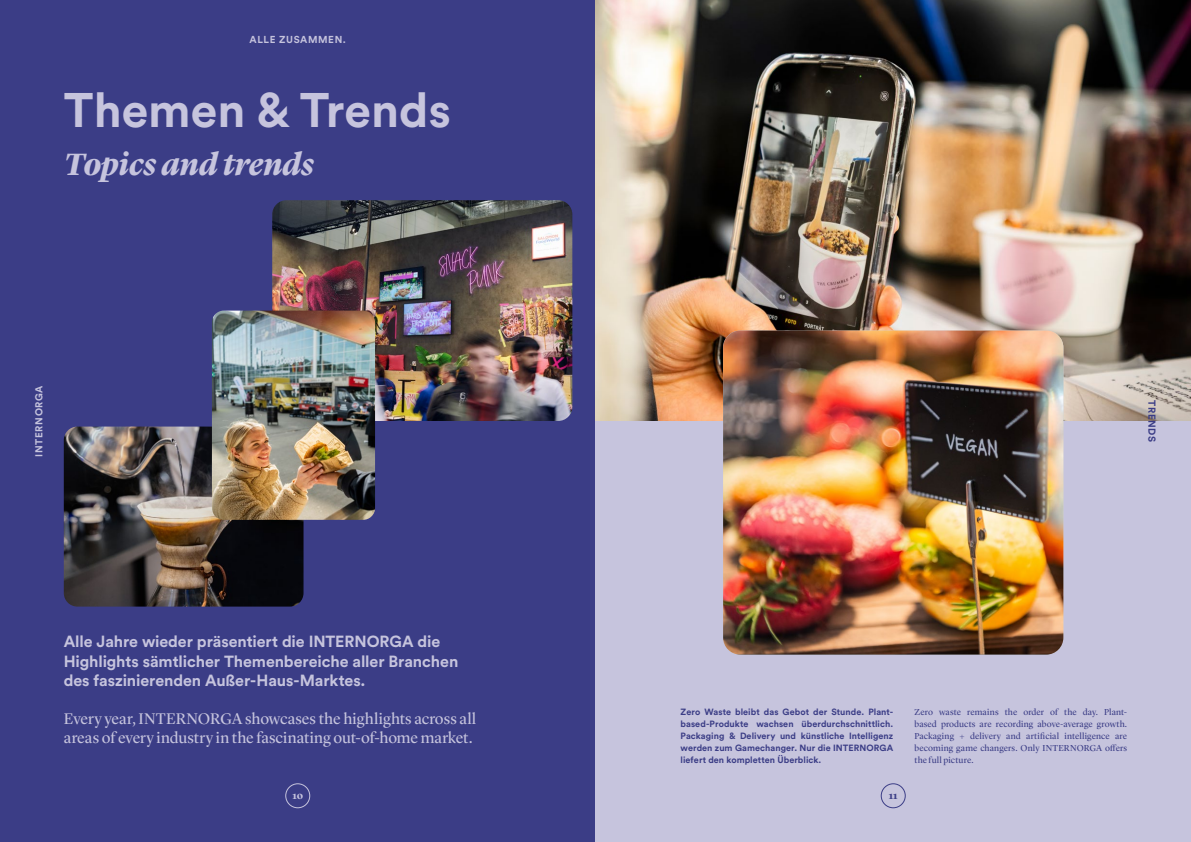
<style>
.page{position:relative;width:1191px;height:842px;background:#fff}
.page>*{position:absolute;margin:0;border:0;box-sizing:border-box;transform-origin:0 0}
.t1{font:700 48px "Circular Std";color:#c6c4dd}
.t2{font:italic 700 32px "Lyon Display";color:#c6c4dd}
.t3{font:700 16px/19.2px "Circular Std";letter-spacing:-.005em;color:#c6c4dd}
.t4{font:16px/19.2px "Lyon Display";color:#c6c4dd}
.t5{font:700 10px "Circular Std";letter-spacing:.06em;color:#c6c4dd}
.t6{font:700 10px "Circular Std";letter-spacing:.06em;color:#3b3d86}
.t7{font:700 10px "Lyon Display";color:#c6c4dd}
.t8{font:700 10px "Lyon Display";color:#3b3d86}
.t9{font:700 9px/12px "Circular Std";letter-spacing:.005em;color:#3b3d86;text-align:justify}
.t10{font:9px/12px "Lyon Display";letter-spacing:.015em;color:#3b3d86;text-align:justify}
</style>
<div class="page">
<div style="left:0;top:0;width:595px;height:842px;background:#3b3d86"></div>
<div style="left:285px;top:783px;width:25px;height:25px;border:1px solid #c6c4dd;border-radius:50%"></div>
<div style="left:595px;top:0;width:596px;height:842px;background:#c6c4dd"></div>
<img style="left:595px;top:0;width:596px;height:421px">
<img style="left:723px;top:331px;width:340px;height:324px">
<img style="left:272px;top:200px;width:300px;height:221px">
<img style="left:64px;top:427px;width:239px;height:180px">
<img style="left:212px;top:311px;width:163px;height:209px">
<div style="left:881px;top:783px;width:24px;height:25px;border:1px solid #3b3d86;border-radius:50%"></div>
<p class="t5" style="left:249px;top:33px;width:98px">ALLE ZUSAMMEN.</p>
<h1 class="t1" style="left:64px;top:79px;width:388px">Themen &amp; Trends</h1>
<h2 class="t2" style="left:64px;top:140px;width:252px">Topics and trends</h2>
<p class="t5" style="left:33px;top:457px;width:73px;rotate:-90deg">INTERNORGA</p>
<p class="t6" style="left:1158px;top:400px;width:44px;rotate:90deg">TRENDS</p>
<h3 class="t3" style="left:64px;top:632px;width:396px">Alle Jahre wieder präsentiert die INTERNORGA die<br>Highlights sämtlicher Themenbereiche aller Branchen des faszinierenden Außer-Haus-Marktes.</h3>
<h3 class="t4" style="left:64px;top:708px;width:414px">Every year, INTERNORGA showcases the highlights across all areas of every industry in the fascinating out-of-home market.</h3>
<p class="t9" style="left:680px;top:705px;width:214px">Zero Waste bleibt das Gebot der Stunde. Plant&shy;based-Produkte wachsen überdurchschnittlich.<br>Packaging &amp; Delivery und künstliche Intelligenz werden zum Gamechanger. Nur die INTERNORGA liefert den kompletten Überblick.</p>
<p class="t10" style="left:914px;top:705px;width:214px">Zero waste remains the order of the day. Plant&shy;based products are recording above-average growth.<br>Packaging + delivery and artificial intelligence are becoming game changers. Only INTERNORGA offers the full picture.</p>
<p class="t7" style="left:292px;top:788px;width:12px">10</p>
<p class="t8" style="left:888px;top:788px;width:10px">11</p>
</div>
